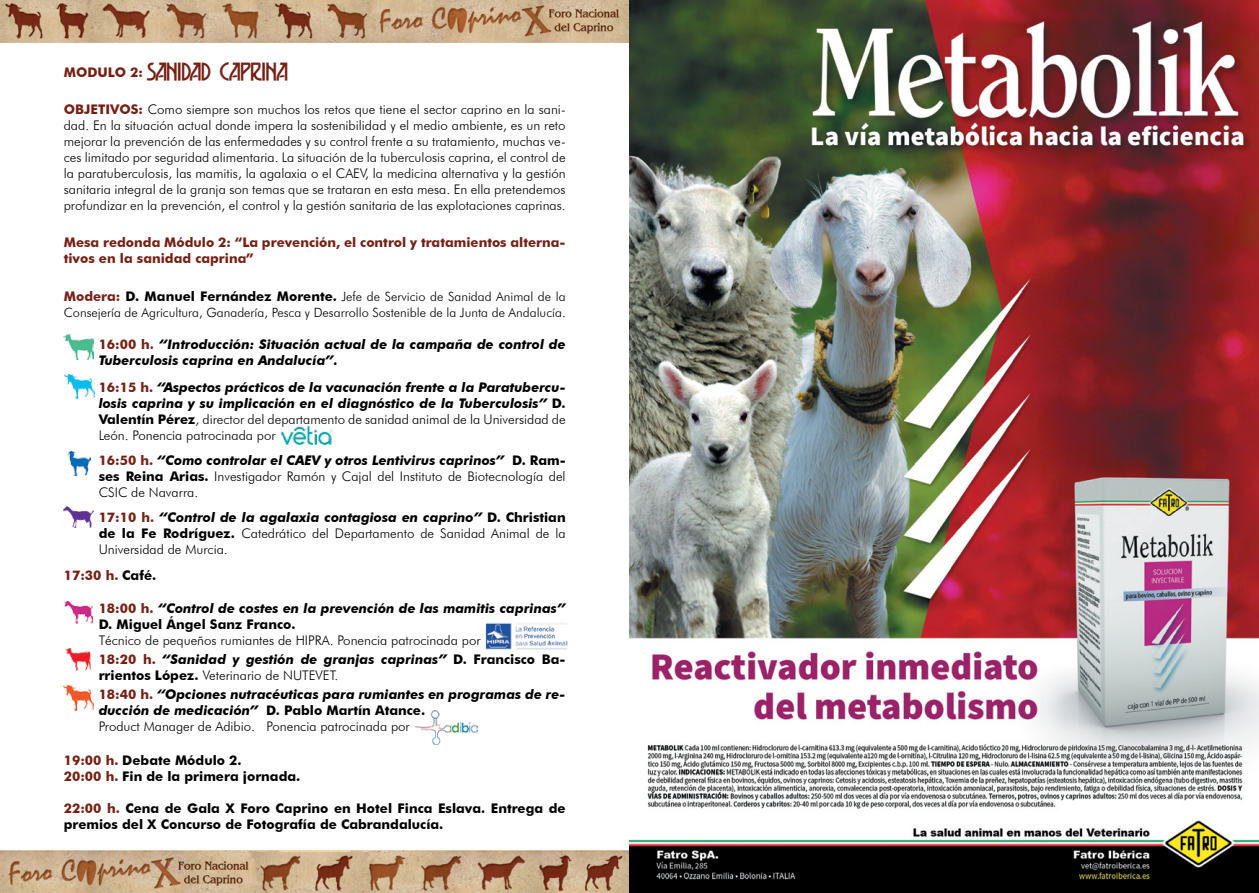
<style>
.page{position:relative;width:1259px;height:893px;background:#fff}
.page>*{position:absolute;margin:0;border:0;box-sizing:border-box;transform-origin:0 0}
.t1{font:18px "Belladona";color:#762014}
.t2{font:300 13.2px/15.9px "Futura BT";color:#000;text-align:justify}
.t3{font:italic 700 13.2px/15.9px "Futura BT";color:#000}
.t4{font:700 13.2px/15.9px "Futura BT";color:#000}
.t5{font:700 13.2px/15.9px "Futura BT";color:#762014}
.t6{font:300 12.75px/15.9px "Futura BT";color:#000}
.s1{font-family:"Futura BT";font-weight:700;font-size:13.2px}
.s2{font-weight:700;color:#762014}
.s3{font-weight:700;font-size:13.2px;color:#762014}
.s4{font-weight:700;font-size:13.2px}
.s5{font-style:normal;color:#762014}
.s6{font-style:normal}
.s7{font-weight:300;font-style:normal}
.s8{font-weight:700;font-style:italic}
.s9{font-weight:700}
.s10{color:#000}
.s11{color:#762014}
</style>
<div class="page">
<img style="left:65px;top:374px;width:29px;height:25px">
<img style="left:67px;top:451px;width:23px;height:25px">
<img style="left:64px;top:507px;width:29px;height:21px">
<img style="left:65px;top:601px;width:28px;height:22px">
<img style="left:64px;top:335px;width:29px;height:24px">
<img style="left:281px;top:426px;width:51px;height:19px">
<img style="left:485px;top:623px;width:83px;height:27px">
<img style="left:415px;top:711px;width:63px;height:33px">
<img style="left:64px;top:686px;width:29px;height:24px">
<img style="left:65px;top:649px;width:25px;height:22px">
<img style="left:0;top:0;width:629px;height:43px">
<img style="left:0;top:850px;width:629px;height:43px">
<img style="left:629px;top:0;width:630px;height:893px">
<h1 class="t1" style="left:64px;top:60px;width:226px"><span class="s1">MODULO 2:</span> SANIDAD CAPRINA</h1>
<p class="t2" style="left:64px;top:102px;width:503px"><span class="s2">OBJETIVOS:</span> Como siempre son muchos los retos que tiene el sector caprino en la sani&shy;dad. En la situación actual donde impera la sostenibilidad y el medio ambiente, es un reto mejorar la prevención de las enfermedades y su control frente a su tratamiento, muchas ve&shy;ces limitado por seguridad alimentaria. La situación de la tuberculosis caprina, el control de la paratuberculosis, las mamitis, la agalaxia o el CAEV, la medicina alternativa y la gestión sanitaria integral de la granja son temas que se trataran en esta mesa. En ella pretendemos profundizar en la prevención, el control y la gestión sanitaria de las explotaciones caprinas.</p>
<p class="t5" style="left:64px;top:235px;width:503px">Mesa redonda Módulo 2: “La prevención, el control y tratamientos alterna&shy;tivos en la sanidad caprina”</p>
<p class="t6" style="left:64px;top:288px;width:503px"><span class="s3">Modera:</span> <span class="s4">D. Manuel Fernández Morente.</span> Jefe de Servicio de Sanidad Animal de la<br>Consejería de Agricultura, Ganadería, Pesca y Desarrollo Sostenible de la Junta de Andalucía.</p>
<p class="t3" style="left:99px;top:336px;width:468px"><span class="s5">16:00 h.</span> “Introducción: Situación actual de la campaña de control de<br>Tuberculosis caprina en Andalucía”.</p>
<p class="t3" style="left:99px;top:379px;width:468px;text-align:justify"><span class="s5">16:15 h.</span> “Aspectos prácticos de la vacunación frente a la Paratubercu&shy;losis caprina y su implicación en el diagnóstico de la Tuberculosis” <span class="s6">D.<br>Valentín Pérez</span><span class="s7">, director del departamento de sanidad animal de la Universidad de León. Ponencia patrocinada por</span></p>
<p class="t2" style="left:99px;top:452px;width:468px"><span class="s2">16:50 h.</span> <span class="s8">“Como controlar el CAEV y otros Lentivirus caprinos”</span> <span class="s9">D. Ram&shy;ses Reina Arias.</span> Investigador Ramón y Cajal del Instituto de Biotecnología del CSIC de Navarra.</p>
<p class="t2" style="left:99px;top:509px;width:468px"><span class="s2">17:10 h.</span> <span class="s8">“Control de la agalaxia contagiosa en caprino”</span> <span class="s9">D. Christian de la Fe Rodríguez.</span> Catedrático del Departamento de Sanidad Animal de la Universidad de Murcia.</p>
<p class="t5" style="left:64px;top:567px;width:94px">17:30 h. <span class="s10">Café.</span></p>
<p class="t3" style="left:99px;top:600px;width:468px"><span class="s5">18:00 h.</span> “Control de costes en la prevención de las mamitis caprinas”<br><span class="s6">D. Miguel Ángel Sanz Franco.</span></p>
<p class="t2" style="left:99px;top:632px;width:383px">Técnico de pequeños rumiantes de HIPRA. Ponencia patrocinada por</p>
<p class="t3" style="left:99px;top:651px;width:468px"><span class="s5">18:20 h.</span> “Sanidad y gestión de granjas caprinas” <span class="s6">D. Francisco Ba&shy;rrientos López.</span> <span class="s7">Veterinario de NUTEVET.</span></p>
<p class="t3" style="left:99px;top:687px;width:468px"><span class="s5">18:40 h.</span> “Opciones nutracéuticas para rumiantes en programas de re&shy;ducción de medicación” <span class="s6">D. Pablo Martín Atance.<br></span><span class="s7">Product Manager de Adibio. Ponencia patrocinada por</span></p>
<p class="t4" style="left:64px;top:752px;width:238px"><span class="s11">19:00 h.</span> Debate Módulo 2.<br><span class="s11">20:00 h.</span> Fin de la primera jornada.</p>
<p class="t4" style="left:64px;top:800px;width:503px"><span class="s11">22:00 h.</span> Cena de Gala X Foro Caprino en Hotel Finca Eslava. Entrega de premios del X Concurso de Fotografía de Cabrandalucía.</p>
</div>
